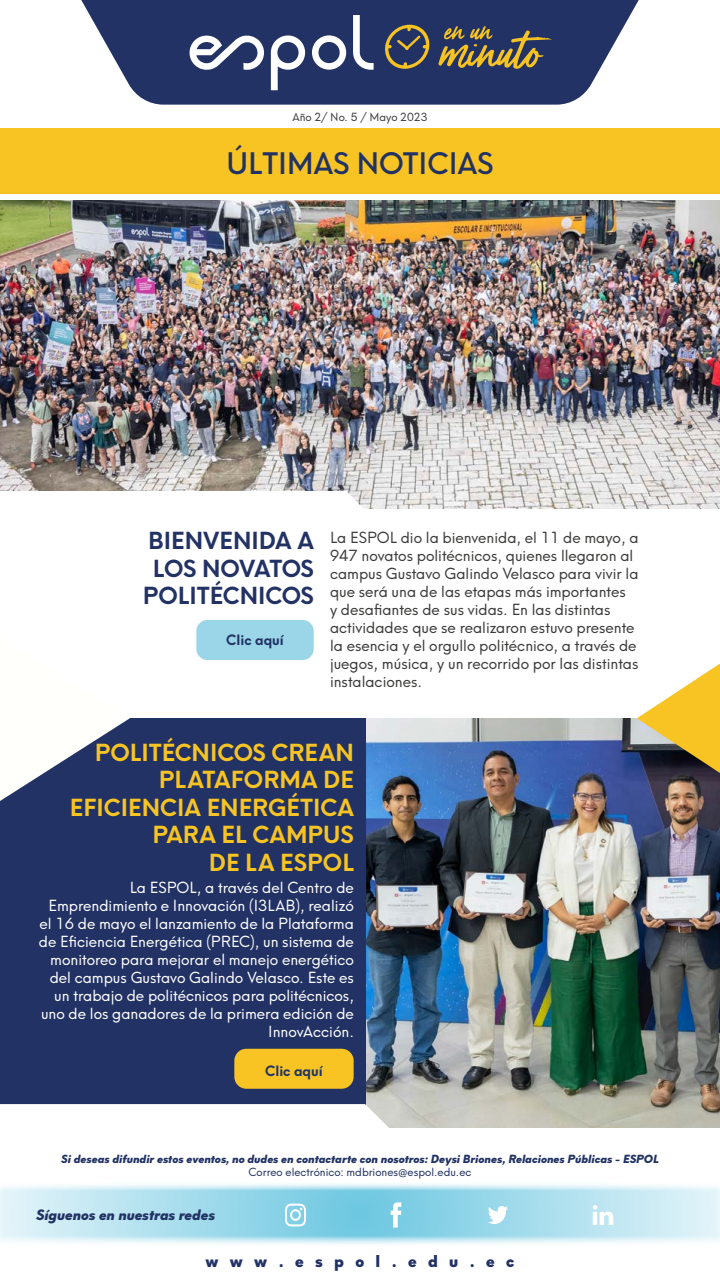
<style>
.page{position:relative;width:720px;height:1280px;background:#fff}
.page>*{position:absolute;margin:0;border:0;box-sizing:border-box;transform-origin:0 0}
.t1{font:500 29px "Neue Hans Kendrick";color:#223264}
.t2{font:700 23px/27.6px "Neue Hans Kendrick";color:#f7c424;text-align:right}
.t3{font:700 23px/27.6px "Neue Hans Kendrick";color:#223264;text-align:center}
.t4{font:800 16px "Neue Hans Kendrick";letter-spacing:.71em;color:#223264}
.t5{font:15px/18px "Neue Hans Kendrick";color:#3c3c3b}
.t6{font:15px/18px "Neue Hans Kendrick";color:#fff;text-align:right}
.t7{font:italic 800 14px "Neue Hans Kendrick";color:#223264}
.t8{font:700 14px "Neue Hans Kendrick";color:#223264}
.t9{font:italic 800 11px "Neue Hans Kendrick";color:#223264}
.t10{font:11px "Neue Hans Kendrick";color:#223264}
.t11{font:11px "Neue Hans Kendrick";color:#3c3c3b}
</style>
<div class="page">
<div style="left:0;top:1175px;width:720px;height:72px;background:#fff;opacity:.75"></div>
<svg style="left:488px;top:1206px;width:20px;height:18px"></svg>
<svg style="left:391px;top:1202px;width:10px;height:26px"></svg>
<svg style="left:285px;top:1204px;width:21px;height:22px"></svg>
<svg style="left:593px;top:1205px;width:20px;height:20px"></svg>
<img style="left:0;top:200px;width:720px;height:309px">
<div style="left:0;top:718px;width:720px;height:408px;background:#223264"></div>
<div style="left:0;top:129px;width:720px;height:65px;background:#f7c424"></div>
<svg style="left:0;top:718px;width:130px;height:83px"></svg>
<img style="left:366px;top:718px;width:354px;height:409px">
<svg style="left:637px;top:664px;width:83px;height:109px"></svg>
<div style="left:234px;top:1049px;width:120px;height:40px;background:#f7c424;border-radius:12px"></div>
<svg style="left:81px;top:0;width:558px;height:105px;background:#44517c"></svg>
<svg style="left:312px;top:35px;width:34px;height:35px"></svg>
<svg style="left:353px;top:15px;width:21px;height:55px"></svg>
<svg style="left:188px;top:34px;width:117px;height:56px"></svg>
<svg style="left:438px;top:26px;width:114px;height:43px;background:#605c50"></svg>
<svg style="left:384px;top:25px;width:47px;height:44px;background:#585752"></svg>
<svg style="left:0;top:1104px;width:392px;height:24px;background:#fcfcfc"></svg>
<svg style="left:0;top:491px;width:372px;height:18px"></svg>
<div style="left:196px;top:620px;width:118px;height:40px;background:#9bd5e8;border-radius:11px"></div>
<p class="t11" style="left:292px;top:107px;width:137px">Año 2/ No. 5 / Mayo 2023</p>
<h1 class="t1" style="left:226px;top:137px;width:269px">ÚLTIMAS NOTICIAS</h1>
<h2 class="t3" style="left:143px;top:524px;width:173px">BIENVENIDA A<br>LOS NOVATOS<br>POLITÉCNICOS</h2>
<p class="t8" style="left:226px;top:627px;width:59px">Clic aquí</p>
<p class="t5" style="left:330px;top:527px;width:310px">La ESPOL dio la bienvenida, el 11 de mayo, a 947 novatos politécnicos, quienes llegaron al campus Gustavo Galindo Velasco para vivir la que será una de las etapas más importantes<br>y desafiantes de sus vidas. En las distintas actividades que se realizaron estuvo presente la esencia y el orgullo politécnico, a través de juegos, música, y un recorrido por las distintas instalaciones.</p>
<h2 class="t2" style="left:70px;top:735px;width:286px">POLITÉCNICOS CREAN<br>PLATAFORMA DE<br>EFICIENCIA ENERGÉTICA<br>PARA EL CAMPUS<br>DE LA ESPOL</h2>
<p class="t6" style="left:39px;top:877px;width:317px">La ESPOL, a través del Centro de Emprendimiento e Innovación (I3LAB), realizó el 16 de mayo el lanzamiento de la Plataforma de Eficiencia Energética (PREC), un sistema de monitoreo para mejorar el manejo energético del campus Gustavo Galindo Velasco. Este es un trabajo de politécnicos para politécnicos, uno de los ganadores de la primera edición de InnovAcción.</p>
<p class="t8" style="left:265px;top:1058px;width:59px">Clic aquí</p>
<p class="t9" style="left:61px;top:1153px;width:599px">Si deseas difundir estos eventos, no dudes en contactarte con nosotros: Deysi Briones, Relaciones Públicas - ESPOL</p>
<p class="t10" style="left:249px;top:1162px;width:224px">Correo electrónico: mdbriones@espol.edu.ec</p>
<p class="t7" style="left:36px;top:1207px;width:181px">Síguenos en nuestras redes</p>
<p class="t4" style="left:206px;top:1252px;width:310px">www.espol.edu.ec</p>
</div>
